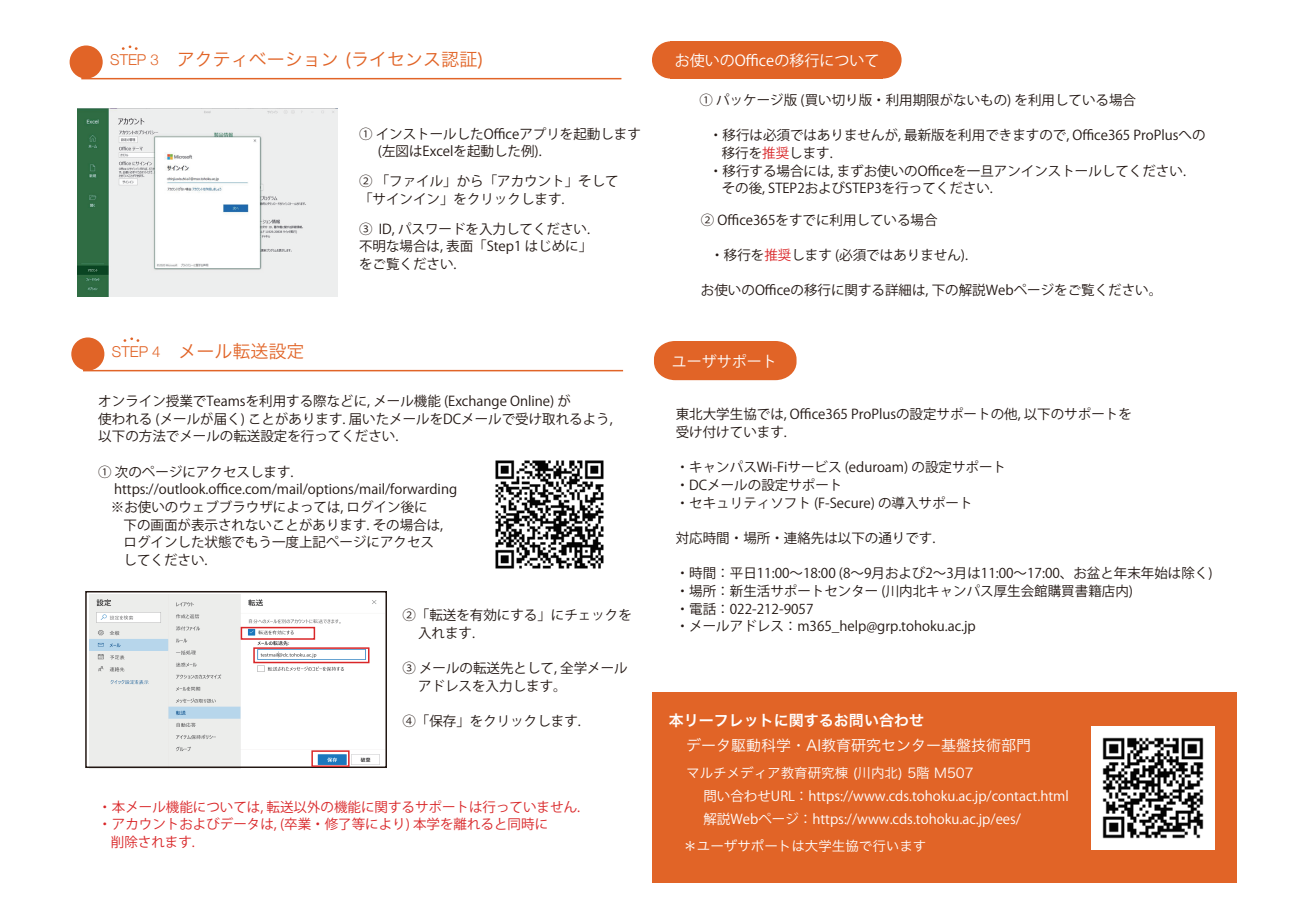
<style>
.page{position:relative;width:1289px;height:919px;background:#fff}
.page>*{position:absolute;margin:0;border:0;box-sizing:border-box;transform-origin:0 0}
.t1{font:18px "Hira Kaku Pro N W3";color:#e16427}
.t2{font:15px "Hira Kaku Pro N W3";color:#fff}
.t3{font:15px "Koz Go Pr 6 N";color:#fff}
.t4{font:15px "Hira Kaku Pro N W6";color:#fff}
.t5{font:13.5px/17.7px "Koz Go Pr 6 N";color:#221713}
.t6{font:13.5px/22.4px "Koz Go Pr 6 N";color:#fff}
.t7{font:13.5px "Koz Go Pr 6 N";color:#d92628}
.t8{font:13.5px "Hira Kaku Pro N W3";color:#fff}
.s1{font-family:"Helvetica Neue";font-weight:300;font-size:15px}
.s2{color:#d92628}
</style>
<div class="page">
<hr style="left:81px;top:78px;width:540px;height:1px;background:#e16427">
<svg style="left:122px;top:45px;width:16px;height:5px"></svg>
<div style="left:70px;top:45px;width:33px;height:34px;background:#e16427;border-radius:50%"></div>
<div style="left:652px;top:692px;width:585px;height:190px;background:#e16427"></div>
<img style="left:77px;top:109px;width:260px;height:187px">
<div style="left:652px;top:41px;width:37px;height:38px;background:#e16427;border-radius:50%"></div>
<div style="left:864px;top:41px;width:37px;height:38px;background:#e16427;border-radius:50%"></div>
<div style="left:670px;top:41px;width:213px;height:38px;background:#e16427"></div>
<div style="left:654px;top:341px;width:142px;height:39px;background:#e16427"></div>
<img style="left:1091px;top:726px;width:123px;height:123px">
<hr style="left:83px;top:370px;width:540px;height:1px;background:#e16427">
<svg style="left:123px;top:337px;width:16px;height:5px"></svg>
<div style="left:71px;top:337px;width:33px;height:33px;background:#e16427;border-radius:50%"></div>
<img style="left:90px;top:594px;width:290px;height:171px">
<div style="left:85px;top:591px;width:302px;height:177px;border:2px solid #221713"></div>
<div style="left:241px;top:626px;width:74px;height:13px;border:2px solid #d92628"></div>
<div style="left:311px;top:750px;width:38px;height:16px;border:2px solid #d92628"></div>
<div style="left:253px;top:647px;width:116px;height:16px;border:2px solid #d92628"></div>
<img style="left:495px;top:460px;width:109px;height:109px">
<h1 class="t1" style="left:110px;top:43px;width:375px"><span class="s1">STEP 3</span> アクティベーション (ライセンス認証)</h1>
<p class="t5" style="left:378px;top:125px;width:264px;text-indent:-19px">① インストールしたOfficeアプリを起動します(左図はExcelを起動した例).</p>
<p class="t5" style="left:359px;top:172px;width:261px">② 「ファイル」から「アカウント」そして「サインイン」をクリックします.</p>
<p class="t5" style="left:359px;top:220px;width:235px">③ ID, パスワードを入力してください.不明な場合は, 表面「Step1 はじめに」をご覧ください.</p>
<h1 class="t1" style="left:112px;top:335px;width:194px"><span class="s1">STEP 4</span> メール転送設定</h1>
<p class="t5" style="left:98px;top:392px;width:516px">オンライン授業でTeamsを利用する際などに, メール機能 (Exchange Online) が<br>使われる (メールが届く) ことがあります. 届いたメールをDCメールで受け取れるよう,以下の方法でメールの転送設定を行ってください.</p>
<p class="t5" style="left:111px;top:463px;width:348px;text-indent:-13px">① 次のページにアクセスします. https://outlook.office.com/mail/options/mail/forwarding ※お使いのウェブブラウザによっては, ログイン後に</p>
<p class="t5" style="left:123px;top:516px;width:321px">下の画面が表示されないことがあります. その場合は,ログインした状態でもう一度上記ページにアクセスしてください.</p>
<p class="t5" style="left:418px;top:607px;width:215px;text-indent:-16px">②「転送を有効にする」にチェックを入れます.</p>
<p class="t5" style="left:418px;top:659px;width:211px;text-indent:-16px">③ メールの転送先として, 全学メールアドレスを入力します。</p>
<p class="t5" style="left:402px;top:712px;width:180px">④「保存」をクリックします.</p>
<p class="t7" style="left:98px;top:799px;width:483px">・本メール機能については, 転送以外の機能に関するサポートは行っていません.</p>
<p class="t7" style="left:98px;top:816px;width:451px">・アカウントおよびデータは, (卒業・修了等により) 本学を離れると同時に</p>
<p class="t7" style="left:111px;top:834px;width:85px">削除されます.</p>
<p class="t3" style="left:674px;top:52px;width:206px">お使いのOfficeの移行について</p>
<p class="t5" style="left:699px;top:91px;width:438px">① パッケージ版 (買い切り版・利用期限がないもの) を利用している場合</p>
<p class="t5" style="left:709px;top:127px;width:498px">・移行は必須ではありませんが, 最新版を利用できますので, Office365 ProPlusへの</p>
<p class="t5" style="left:721px;top:144px;width:112px">移行を<span class="s2">推奨</span>します.</p>
<p class="t5" style="left:709px;top:162px;width:478px">・移行する場合には, まずお使いのOfficeを一旦アンインストールしてください.</p>
<p class="t5" style="left:721px;top:180px;width:273px">その後, STEP2およびSTEP3を行ってください.</p>
<p class="t5" style="left:701px;top:211px;width:238px">② Office365をすでに利用している場合</p>
<p class="t5" style="left:710px;top:246px;width:259px">・移行を<span class="s2">推奨</span>します (必須ではありません).</p>
<p class="t5" style="left:701px;top:282px;width:463px">お使いのOfficeの移行に関する詳細は, 下の解説Webページをご覧ください。</p>
<p class="t3" style="left:672px;top:353px;width:106px">ユーザサポート</p>
<p class="t5" style="left:675px;top:406px;width:457px">東北大学生協では, Office365 ProPlusの設定サポートの他, 以下のサポートを受け付けています.</p>
<p class="t5" style="left:675px;top:459px;width:332px">・キャンパスWi-Fiサービス (eduroam) の設定サポート・DCメールの設定サポート<br>・セキュリティソフト (F-Secure) の導入サポート</p>
<p class="t5" style="left:675px;top:529px;width:261px">対応時間・場所・連絡先は以下の通りです.</p>
<p class="t5" style="left:675px;top:564px;width:538px">・時間：平日11:00～18:00 (8～9月および2～3月は11:00～17:00、お盆と年末年始は除く)・場所：新生活サポートセンター (川内北キャンパス厚生会館購買書籍店内)<br>・電話：022-212-9057<br>・メールアドレス：m365_help@grp.tohoku.ac.jp</p>
<p class="t4" style="left:669px;top:707px;width:257px">本リーフレットに関するお問い合わせ</p>
<p class="t2" style="left:686px;top:731px;width:346px">データ駆動科学・AI教育研究センター基盤技術部門</p>
<p class="t8" style="left:686px;top:760px;width:289px">マルチメディア教育研究棟 (川内北) 5階 M507</p>
<p class="t6" style="left:703px;top:785px;width:367px">問い合わせURL：https://www.cds.tohoku.ac.jp/contact.html解説Webページ：https://www.cds.tohoku.ac.jp/ees/</p>
<p class="t8" style="left:683px;top:834px;width:245px">＊ユーザサポートは大学生協で行います</p>
</div>
